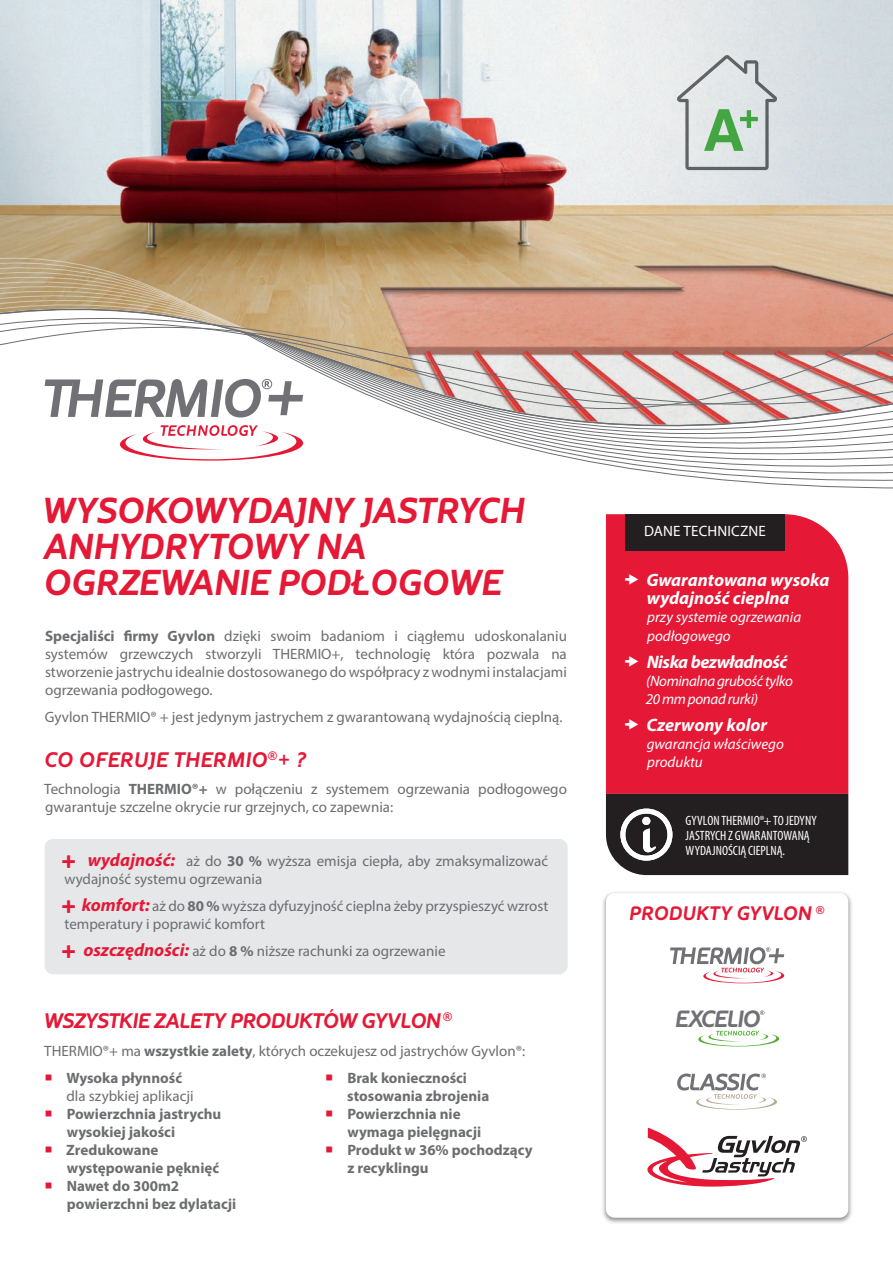
<style>
.page{position:relative;width:893px;height:1263px;background:#fff}
.page>*{position:absolute;margin:0;border:0;box-sizing:border-box;transform-origin:0 0}
.t1{font:italic 700 36px/36px "Oblik";letter-spacing:-.025em;color:#e51836}
.t2{font:italic 700 23.55px "Oblik";letter-spacing:-.04em;color:#717074}
.t3{font:italic 700 21px "Oblik";letter-spacing:-.04em;color:#e51836}
.t4{font:italic 700 21px "Oblik";color:#e51836}
.t5{font:italic 700 19.5px "Oblik";letter-spacing:-.015em;color:#e51836}
.t6{font:italic 700 18px/18px "Myriad Pro";color:#fff}
.t7{font:italic 700 18px "Myriad Pro";letter-spacing:-.025em;color:#fff}
.t8{font:15px/18px "Myriad Pro";color:#6c6d70}
.t9{font:700 15px/18px "Myriad Pro";color:#6c6d70}
.t10{font:italic 15px/18px "Myriad Pro";color:#fff}
.t11{font:italic 15px/18px "Myriad Pro";letter-spacing:-.025em;color:#fff}
.t12{font:15px "Myriad Pro";letter-spacing:.01em;color:#fff}
.t13{font:condensed 13.5px/15px "Myriad Pro";color:#fff}
.s1{font-weight:700}
.s2{font-family:"Oblik";font-weight:900;font-style:italic;font-size:27px;color:#e51836}
.s3{font-weight:700;font-style:italic;font-size:18px;color:#e51836}
.s4{color:#e51836}
</style>
<div class="page">
<img style="left:0;top:0;width:893px;height:242px">
<svg style="left:0;top:242px;width:893px;height:247px"></svg>
<div style="left:606px;top:514px;width:242px;height:280px;background:#e51836"></div>
<div style="left:625px;top:514px;width:159px;height:36px;background:#231f20"></div>
<svg style="left:45px;top:379px;width:258px;height:38px"></svg>
<svg style="left:120px;top:425px;width:183px;height:36px"></svg>
<svg style="left:677px;top:55px;width:100px;height:115px;background:#c7d2cc"></svg>
<div style="left:601px;top:890px;width:252px;height:334px;background:#231f20;opacity:.5"></div>
<div style="left:606px;top:893px;width:242px;height:325px;background:#fff;border-radius:9px"></div>
<svg style="left:698px;top:1031px;width:81px;height:15px"></svg>
<svg style="left:760px;top:1010px;width:4px;height:5px"></svg>
<svg style="left:677px;top:1073px;width:100px;height:36px"></svg>
<svg style="left:670px;top:947px;width:114px;height:36px"></svg>
<svg style="left:647px;top:1128px;width:160px;height:58px"></svg>
<svg style="left:606px;top:794px;width:242px;height:81px;background:#322e2f"></svg>
<div style="left:45px;top:839px;width:523px;height:135px;background:#e6e7e9;border-radius:9px"></div>
<svg style="left:625px;top:574px;width:13px;height:11px"></svg>
<svg style="left:625px;top:656px;width:13px;height:10px"></svg>
<svg style="left:625px;top:719px;width:13px;height:10px"></svg>
<h1 class="t1" style="left:41px;top:493px;width:484px">WYSOKOWYDAJNY JASTRYCH<br>ANHYDRYTOWY NA<br>OGRZEWANIE PODŁOGOWE</h1>
<p class="t8" style="left:45px;top:626px;width:523px;text-align:justify"><span class="s1">Specjaliści firmy Gyvlon</span> dzięki swoim badaniom i ciągłemu udoskonalaniu systemów grzewczych stworzyli THERMIO+, technologię która pozwala na stworzenie jastrychu idealnie dostosowanego do współpracy z wodnymi instalacjami ogrzewania podłogowego.</p>
<p class="t8" style="left:45px;top:707px;width:519px">Gyvlon THERMIO® + jest jedynym jastrychem z gwarantowaną wydajnością cieplną.</p>
<h3 class="t4" style="left:44px;top:747px;width:264px">CO OFERUJE THERMIO<sup>®</sup>+ ?</h3>
<p class="t8" style="left:44px;top:780px;width:524px">Technologia <span class="s1">THERMIO®+</span> w połączeniu z systemem ogrzewania podłogowego gwarantuje szczelne okrycie rur grzejnych, co zapewnia:</p>
<p class="t8" style="left:61px;top:852px;width:489px"><span class="s2">+</span> <span class="s3">wydajność:</span> aż do <span class="s1">30 %</span> wyższa emisja ciepła, aby zmaksymalizować wydajność systemu ogrzewania</p>
<p class="t8" style="left:61px;top:897px;width:489px"><span class="s2">+</span> <span class="s3">komfort:</span> aż do <span class="s1">80 %</span> wyższa dyfuzyjność cieplna żeby przyspieszyć wzrost temperatury i poprawić komfort</p>
<p class="t8" style="left:61px;top:942px;width:386px"><span class="s2">+</span> <span class="s3">oszczędności:</span> aż do <span class="s1">8 %</span> niższe rachunki za ogrzewanie</p>
<h3 class="t3" style="left:43px;top:1009px;width:411px">WSZYSTKIE ZALETY PRODUKTÓW GYVLON <sup>®</sup></h3>
<p class="t8" style="left:44px;top:1041px;width:482px">THERMIO®+ ma <span class="s1">wszystkie zalety</span>, których oczekujesz od jastrychów Gyvlon®:</p>
<p class="t8" style="left:67px;top:1068px;width:129px;text-indent:-22px"><span class="s4">○</span> <span class="s1">Wysoka płynność </span>dla szybkiej aplikacji</p>
<p class="t9" style="left:67px;top:1104px;width:156px;text-indent:-22px"><span class="s4">○</span> Powierzchnia jastrychu wysokiej jakości</p>
<p class="t9" style="left:67px;top:1140px;width:154px;text-indent:-22px"><span class="s4">○</span> Zredukowane występowanie pęknięć</p>
<p class="t9" style="left:67px;top:1176px;width:171px;text-indent:-22px"><span class="s4">○</span> Nawet do 300m2 powierzchni bez dylatacji</p>
<p class="t9" style="left:347px;top:1068px;width:144px;text-indent:-22px"><span class="s4">○</span> Brak konieczności stosowania zbrojenia</p>
<p class="t9" style="left:347px;top:1104px;width:135px;text-indent:-22px"><span class="s4">○</span> Powierzchnia nie wymaga pielęgnacji</p>
<p class="t9" style="left:347px;top:1140px;width:187px;text-indent:-22px"><span class="s4">○</span> Produkt w 36% pochodzący z recyklingu</p>
<p class="t12" style="left:644px;top:522px;width:123px">DANE TECHNICZNE</p>
<p class="t6" style="left:646px;top:571px;width:184px">Gwarantowana wysoka wydajność cieplna</p>
<p class="t10" style="left:647px;top:608px;width:156px">przy systemie ogrzewania podłogowego</p>
<p class="t7" style="left:647px;top:650px;width:142px">Niska bezwładność</p>
<p class="t11" style="left:646px;top:671px;width:149px">(Nominalna grubość tylko<br>20 mm ponad rurki)</p>
<p class="t6" style="left:646px;top:715px;width:122px">Czerwony kolor</p>
<p class="t10" style="left:647px;top:734px;width:139px">gwarancja właściwego produktu</p>
<p class="t13" style="left:686px;top:812px;width:133px">GYVLON THERMIO®+ TO JEDYNY<br>JASTRYCH Z GWARANTOWANĄ<br>WYDAJNOŚCIĄ CIEPLNĄ.</p>
<h3 class="t5" style="left:628px;top:902px;width:198px">PRODUKTY GYVLON <sup>®</sup></h3>
<h2 class="t2" style="left:674px;top:1005px;width:88px">EXCELIO</h2>
</div>
